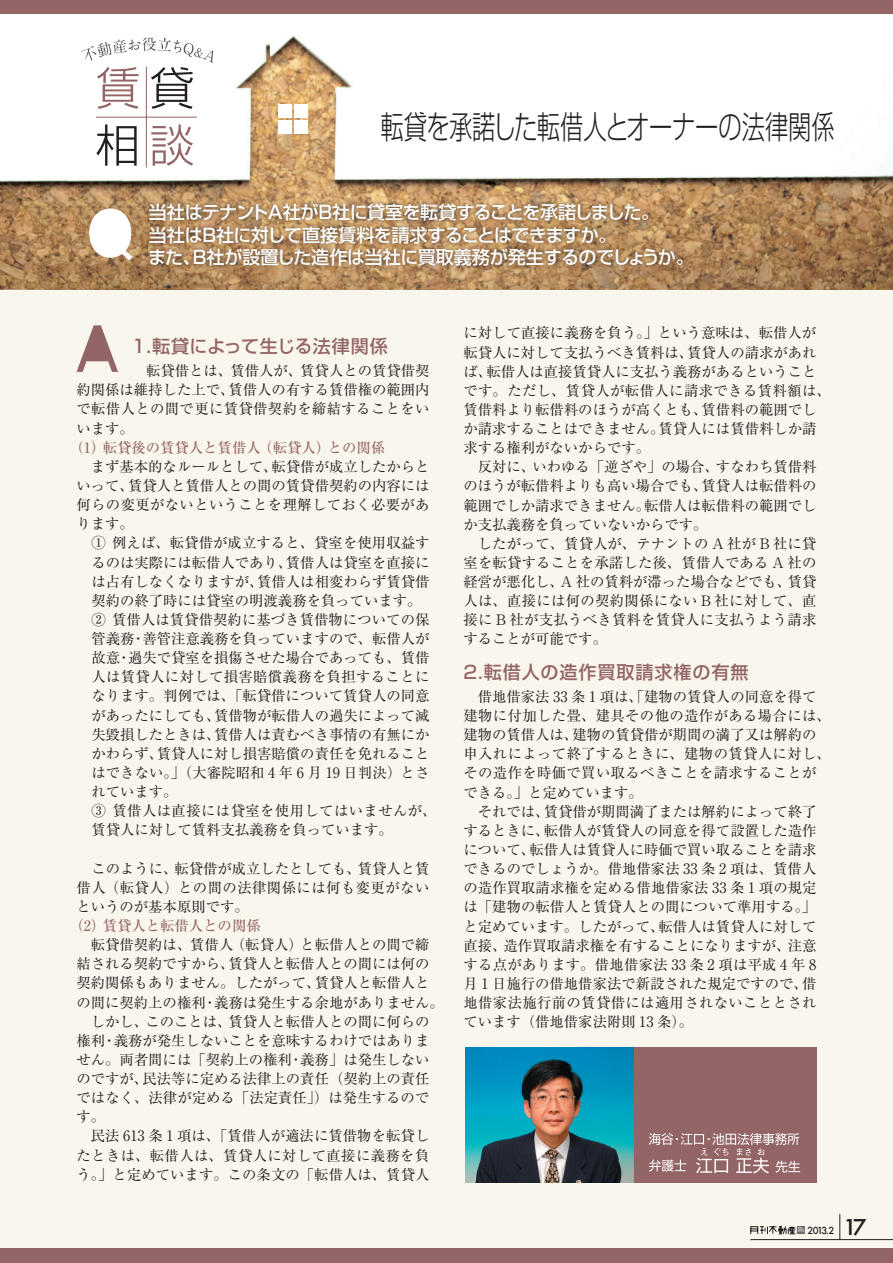
<style>
.page{position:relative;width:893px;height:1263px;background:#fff}
.page>*{position:absolute;margin:0;border:0;box-sizing:border-box;transform-origin:0 0}
.t1{font:300 31.95px "Shin Go Pro";color:#231f20;scale:.73 1}
.t2{font:500 18px/22.4px "Shin Go Pro";letter-spacing:-.03em;color:#fff}
.t3{font:500 18px "Shin Go Pro";letter-spacing:.05em;color:#946566}
.t4{font:500 18px "Shin Go Pro";letter-spacing:.015em;color:#946566}
.t5{font:14.4px/19.2px "Ryumin Pr 5";color:#231f20;text-align:justify}
.t6{font:14.4px/19.2px "Ryumin Pr 5";letter-spacing:.025em;color:#231f20}
.t7{font:500 14.4px "Ryumin Pr 5";color:#946566}
.t8{font:14.4px "Ryumin Pr 5";letter-spacing:.03em;color:#231f20}
.t9{font:500 9.6px "Futura";color:#231f20}
.s1{font-size:21.3px}
</style>
<div class="page">
<div style="left:0;top:285px;width:893px;height:978px;background:#f9f7ed"></div>
<img style="left:0;top:35px;width:893px;height:254px">
<svg style="left:89px;top:208px;width:44px;height:52px"></svg>
<div style="left:0;top:0;width:893px;height:14px;background:#946566"></div>
<svg style="left:96px;top:124px;width:41px;height:42px"></svg>
<svg style="left:151px;top:124px;width:42px;height:42px"></svg>
<hr style="left:96px;top:117px;width:101px;height:1px;background:#946566">
<hr style="left:146px;top:67px;width:1px;height:101px;background:#946566">
<svg style="left:81px;top:37px;width:132px;height:72px"></svg>
<div style="left:279px;top:104px;width:13px;height:14px;background:#fff"></div>
<div style="left:295px;top:104px;width:13px;height:14px;background:#fff"></div>
<div style="left:279px;top:120px;width:13px;height:14px;background:#fff"></div>
<div style="left:295px;top:120px;width:13px;height:14px;background:#fff"></div>
<div style="left:466px;top:1048px;width:350px;height:135px;background:#946566"></div>
<img style="left:466px;top:1048px;width:168px;height:135px">
<svg style="left:649px;top:1133px;width:151px;height:40px"></svg>
<div style="left:0;top:1248px;width:893px;height:15px;background:#946566"></div>
<div style="left:145px;top:199px;width:542px;height:71px;background:#231f20;opacity:.6"></div>
<svg style="left:77px;top:325px;width:41px;height:47px"></svg>
<hr style="left:750px;top:1239px;width:143px;height:1px;background:#231f20">
<svg style="left:840px;top:1214px;width:1px;height:25px"></svg>
<svg style="left:750px;top:1226px;width:55px;height:8px"></svg>
<h1 class="t1" style="left:380px;top:100px;width:624px">転貸を承諾した転借人とオーナーの法律関係</h1>
<p class="t2" style="left:148px;top:199px;width:547px">当社はテナントA社がB社に貸室を転貸することを承諾しました。<br>当社はB社に対して直接賃料を請求することはできますか。<br>また、B社が設置した造作は当社に買取義務が発生するのでしょうか。</p>
<p class="t4" style="left:132px;top:331px;width:257px">1.転貸によって生じる法律関係</p>
<p class="t5" style="left:77px;top:360px;width:354px;text-indent:70px">転貸借とは、賃借人が、賃貸人との賃貸借契約関係は維持した上で、賃借人の有する賃借権の範囲内で転借人との間で更に賃貸借契約を締結することをいいます。</p>
<p class="t7" style="left:69px;top:436px;width:317px">（1）転貸後の賃貸人と賃借人 （転貸人）との関係</p>
<p class="t5" style="left:77px;top:456px;width:354px;text-indent:14px">まず基本的なルールとして、転貸借が成立したからといって、賃貸人と賃借人との間の賃貸借契約の内容には何らの変更がないということを理解しておく必要があります。</p>
<p class="t5" style="left:91px;top:532px;width:347px;text-align:left">① 例えば、転貸借が成立すると、貸室を使用収益するのは実際には転借人であり、賃借人は貸室を直接には占有しなくなりますが、賃借人は相変わらず賃貸借契約の終了時には貸室の明渡義務を負っています。<br>② 賃借人は賃貸借契約に基づき賃借物についての保管義務・善管注意義務を負っていますので、転借人が故意・過失で貸室を損傷させた場合であっても、賃借人は賃貸人に対して損害賠償義務を負担することになります。判例では、「転貸借について賃貸人の同意があったにしても、賃借物が転借人の過失によって滅失毀損したときは、賃借人は責むべき事情の有無にかかわらず、賃貸人に対し損害賠償の責任を免れることはできない。」（大審院昭和 4 年 6 月 19 日判決）とされています。<br>③ 賃借人は直接には貸室を使用してはいませんが、賃貸人に対して賃料支払義務を負っています。</p>
<p class="t5" style="left:77px;top:858px;width:354px;text-indent:15px">このように、転貸借が成立したとしても、賃貸人と賃借人 （転貸人）との間の法律関係には何も変更がないというのが基本原則です。</p>
<p class="t7" style="left:69px;top:914px;width:193px">（2）賃貸人と転借人との関係</p>
<p class="t5" style="left:91px;top:934px;width:340px">転貸借契約は、賃借人 （転貸人）と転借人との間で締</p>
<p class="t5" style="left:77px;top:953px;width:354px">結される契約ですから、賃貸人と転借人との間には何の</p>
<p class="t5" style="left:77px;top:972px;width:354px">契約関係もありません。したがって、賃貸人と転借人と</p>
<p class="t5" style="left:77px;top:991px;width:369px">の間に契約上の権利・義務は発生する余地がありません。</p>
<p class="t5" style="left:91px;top:1011px;width:340px">しかし、このことは、賃貸人と転借人との間に何らの</p>
<p class="t5" style="left:77px;top:1030px;width:354px">権利・義務が発生しないことを意味するわけではありま</p>
<p class="t5" style="left:77px;top:1049px;width:354px">せん。両者間には「契約上の権利・義務」は発生しない</p>
<p class="t5" style="left:77px;top:1068px;width:354px">のですが、民法等に定める法律上の責任（契約上の責任</p>
<p class="t5" style="left:77px;top:1087px;width:354px">ではなく、法律が定める「法定責任」）は発生するので</p>
<p class="t5" style="left:77px;top:1106px;width:30px">す。</p>
<p class="t5" style="left:91px;top:1125px;width:340px">民法 613 条 1 項は、「賃借人が適法に賃借物を転貸し</p>
<p class="t8" style="left:77px;top:1144px;width:354px">たときは、転借人は、賃貸人に対して直接に義務を負</p>
<p class="t5" style="left:77px;top:1164px;width:354px">う。」と定めています。この条文の「転借人は、賃貸人</p>
<p class="t5" style="left:463px;top:322px;width:369px;text-align:left">に対して直接に義務を負う。」という意味は、転借人が転貸人に対して支払うべき賃料は、賃貸人の請求があれば、転借人は直接賃貸人に支払う義務があるということです。ただし、賃貸人が転借人に請求できる賃料額は、賃借料より転借料のほうが高くとも、賃借料の範囲でしか請求することはできません。賃貸人には賃借料しか請求する権利がないからです。</p>
<p class="t5" style="left:463px;top:456px;width:354px;text-indent:14px">反対に、いわゆる「逆ざや」の場合、すなわち賃借料のほうが転借料よりも高い場合でも、賃貸人は転借料の範囲でしか請求できません。転借人は転借料の範囲でしか支払義務を負っていないからです。</p>
<p class="t5" style="left:463px;top:533px;width:354px;text-indent:14px">したがって、賃貸人が、テナントの A 社が B 社に貸室を転貸することを承諾した後、賃借人である A 社の経営が悪化し、A 社の賃料が滞った場合などでも、賃貸人は、直接には何の契約関係にない B 社に対して、直接に B 社が支払うべき賃料を賃貸人に支払うよう請求することが可能です。</p>
<p class="t3" style="left:463px;top:657px;width:286px">2.転借人の造作買取請求権の有無</p>
<p class="t6" style="left:463px;top:686px;width:369px;text-indent:14px">借地借家法 33 条 1 項は、「建物の賃貸人の同意を得て建物に付加した畳、建具その他の造作がある場合には、建物の賃借人は、建物の賃貸借が期間の満了又は解約の申入れによって終了するときに、建物の賃貸人に対し、その造作を時価で買い取るべきことを請求することができる。」と定めています。</p>
<p class="t5" style="left:463px;top:801px;width:355px;text-indent:14px">それでは、賃貸借が期間満了または解約によって終了するときに、転借人が賃貸人の同意を得て設置した造作について、転借人は賃貸人に時価で買い取ることを請求できるのでしょうか。借地借家法 33 条 2 項は、賃借人の造作買取請求権を定める借地借家法 33 条 1 項の規定は「建物の転借人と賃貸人との間について準用する。」と定めています。したがって、転借人は賃貸人に対して直接、造作買取請求権を有することになりますが、注意する点があります。借地借家法 33 条 2 項は平成 4 年 8月 1 日施行の借地借家法で新設された規定ですので、借地借家法施行前の賃貸借には適用されないこととされています（借地借家法附則 13 条）。</p>
<p class="t9" style="left:807px;top:1223px;width:61px">2013.2 <span class="s1">17</span></p>
</div>
